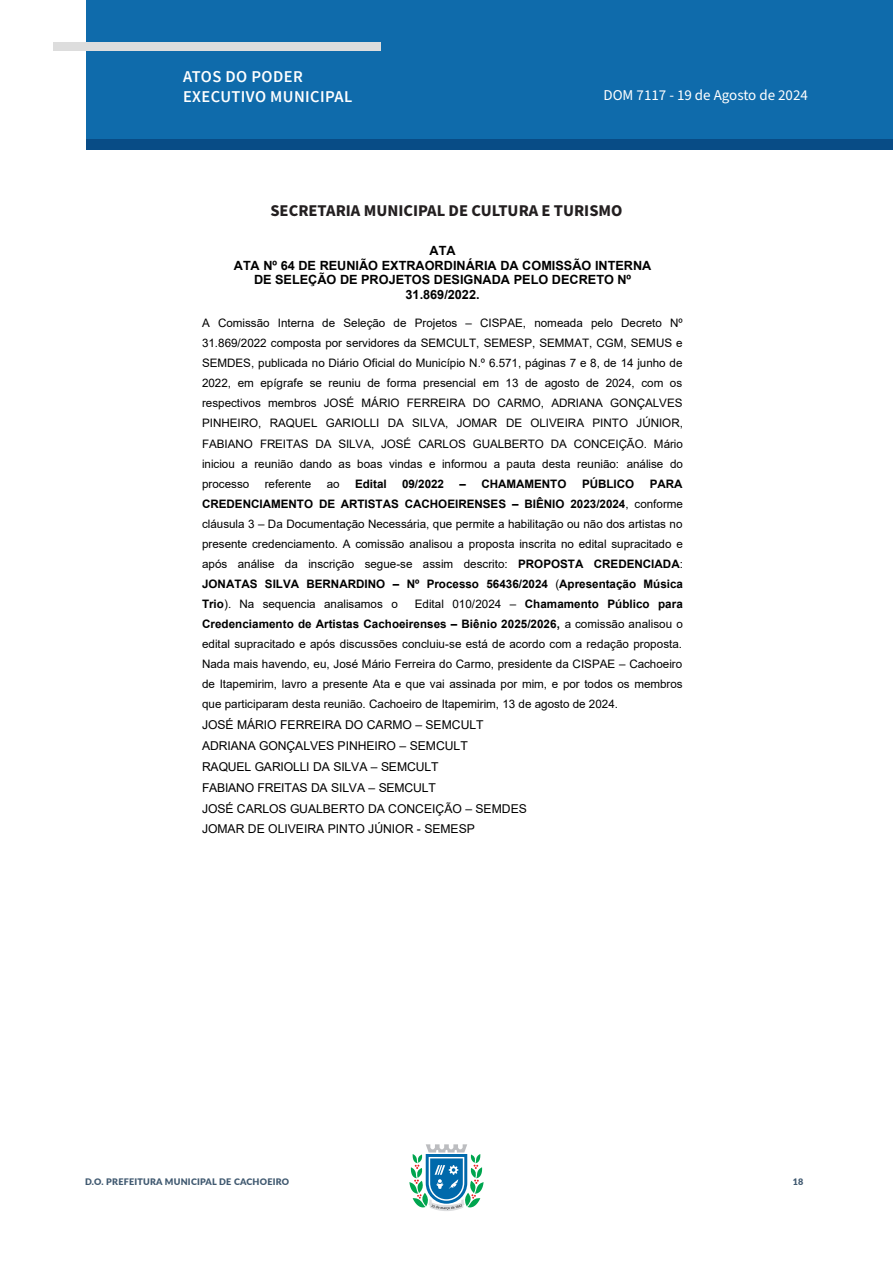
<style>
.page{position:relative;width:893px;height:1263px;background:#fff}
.page>*{position:absolute;margin:0;border:0;box-sizing:border-box;transform-origin:0 0}
.t1{font:700 16.5px "Source Sans Pro";color:#231f20}
.t2{font:600 16.5px/19.8px "Source Sans Pro";letter-spacing:.025em;color:#fff}
.t3{font:15px "Source Sans Pro";color:#fff}
.t4{font:700 12.75px/14.5px "Arial";color:#000;text-align:center}
.t5{font:12.15px/20.9px "Arial";letter-spacing:-.005em;color:#000}
.t6{font:11.7px/20.1px "Arial";color:#000;text-align:justify}
.t7{font:700 11.7px "Arial";letter-spacing:-.005em;color:#000}
.t8{font:900 9px "Lato";letter-spacing:.025em;color:#405970}
.s1{font-weight:700}
</style>
<div class="page">
<svg style="left:409px;top:1144px;width:75px;height:67px"></svg>
<div style="left:86px;top:0;width:807px;height:140px;background:#0f6bab"></div>
<div style="left:87px;top:140px;width:806px;height:10px;background:#084c86"></div>
<div style="left:53px;top:42px;width:328px;height:9px;background:#ddd"></div>
<h1 class="t2" style="left:183px;top:67px;width:171px">ATOS DO PODER<br>EXECUTIVO MUNICIPAL</h1>
<p class="t3" style="left:603px;top:85px;width:206px">DOM 7117 - 19 de Agosto de 2024</p>
<p class="t1" style="left:270px;top:199px;width:354px">SECRETARIA MUNICIPAL DE CULTURA E TURISMO</p>
<p class="t4" style="left:234px;top:243px;width:419px">ATA<br>ATA Nº 64 DE REUNIÃO EXTRAORDINÁRIA DA COMISSÃO INTERNA<br>DE SELEÇÃO DE PROJETOS DESIGNADA PELO DECRETO Nº<br>31.869/2022.</p>
<p class="t6" style="left:202px;top:313px;width:482px">A Comissão Interna de Seleção de Projetos – CISPAE, nomeada pelo Decreto Nº 31.869/2022 composta por servidores da SEMCULT, SEMESP, SEMMAT, CGM, SEMUS e SEMDES, publicada no Diário Oficial do Município N.º 6.571, páginas 7 e 8, de 14 junho de 2022, em epígrafe se reuniu de forma presencial em 13 de agosto de 2024, com os respectivos membros JOSÉ MÁRIO FERREIRA DO CARMO, ADRIANA GONÇALVES PINHEIRO, RAQUEL GARIOLLI DA SILVA, JOMAR DE OLIVEIRA PINTO JÚNIOR, FABIANO FREITAS DA SILVA, JOSÉ CARLOS GUALBERTO DA CONCEIÇÃO. Mário iniciou a reunião dando as boas vindas e informou a pauta desta reunião: análise do processo</p>
<p class="t6" style="left:265px;top:474px;width:48px">referente</p>
<p class="t6" style="left:327px;top:474px;width:14px">ao</p>
<p class="t7" style="left:355px;top:477px;width:33px">Edital</p>
<p class="t7" style="left:402px;top:477px;width:44px">09/2022</p>
<p class="t7" style="left:459px;top:477px;width:108px">– CHAMAMENTO</p>
<p class="t7" style="left:582px;top:477px;width:54px">PÚBLICO</p>
<p class="t6" style="left:202px;top:474px;width:482px;text-indent:448px"><span class="s1">PARA CREDENCIAMENTO DE ARTISTAS CACHOEIRENSES – BIÊNIO 2023/2024</span>, conforme cláusula 3 – Da Documentação Necessária, que permite a habilitação ou não dos artistas no presente credenciamento. A comissão analisou a proposta inscrita no edital supracitado e após análise da inscrição segue-se assim descrito: <span class="s1">PROPOSTA CREDENCIADA</span>:<br><span class="s1">JONATAS SILVA BERNARDINO – Nº Processo 56436/2024</span> (<span class="s1">Apresentação Música Trio</span>). Na sequencia analisamos o</p>
<p class="t6" style="left:202px;top:594px;width:482px;text-indent:213px">Edital 010/2024 – <span class="s1">Chamamento Público para Credenciamento de Artistas Cachoeirenses – Biênio 2025/2026,</span> a comissão analisou o edital supracitado e após discussões concluiu-se está de acordo com a redação proposta.<br>Nada mais havendo, eu, José Mário Ferreira do Carmo, presidente da CISPAE – Cachoeiro de Itapemirim, lavro a presente Ata e que vai assinada por mim, e por todos os membros que participaram desta reunião. Cachoeiro de Itapemirim, 13 de agosto de 2024.</p>
<p class="t5" style="left:202px;top:714px;width:326px">JOSÉ MÁRIO FERREIRA DO CARMO – SEMCULT ADRIANA GONÇALVES PINHEIRO – SEMCULT<br>RAQUEL GARIOLLI DA SILVA – SEMCULT<br>FABIANO FREITAS DA SILVA – SEMCULT<br>JOSÉ CARLOS GUALBERTO DA CONCEIÇÃO – SEMDES JOMAR DE OLIVEIRA PINTO JÚNIOR - SEMESP</p>
<p class="t8" style="left:85px;top:1175px;width:206px">D.O. PREFEITURA MUNICIPAL DE CACHOEIRO</p>
<p class="t8" style="left:793px;top:1175px;width:12px">18</p>
</div>
